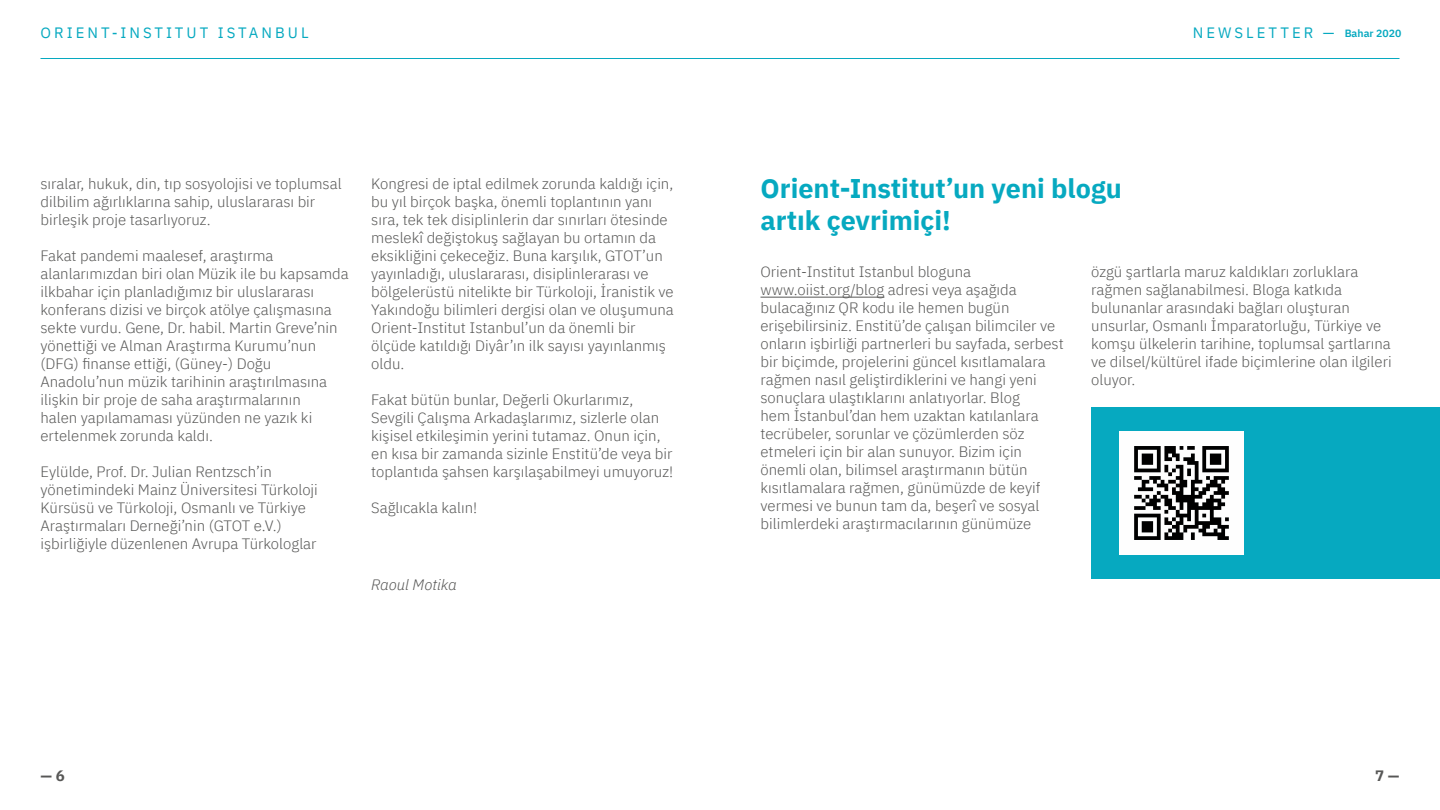
<style>
.page{position:relative;width:1440px;height:810px;background:#fff}
.page>*{position:absolute;margin:0;border:0;box-sizing:border-box;transform-origin:0 0}
.t1{font:700 27px/32.4px "IBM Plex Sans";color:#06a9c0}
.t2{font:300 15px/18px "IBM Plex Sans";color:#575756}
.t3{font:15px "IBM Plex Sans";letter-spacing:.2em;color:#06a9c0}
.t4{font:italic 300 15px "IBM Plex Sans";color:#575756}
.t5{font:700 15px "IBM Plex Sans";color:#575756}
.s1{font-weight:600;font-size:10.5px}
</style>
<div class="page">
<hr style="left:40px;top:58px;width:1360px;height:1px;background:#06a9c0">
<div style="left:1091px;top:407px;width:349px;height:172px;background:#06a9c0"></div>
<hr style="left:760px;top:297px;width:124px;height:1px;background:#575756">
<img style="left:1119px;top:431px;width:124px;height:124px">
<p class="t3" style="left:40px;top:21px;width:270px">ORIENT-INSTITUT ISTANBUL</p>
<p class="t3" style="left:1193px;top:21px;width:210px">NEWSLETTER — <span class="s1">Bahar 2020</span></p>
<p class="t2" style="left:40px;top:174px;width:303px">sıralar, hukuk, din, tıp sosyolojisi ve toplumsal dilbilim ağırlıklarına sahip, uluslararası bir birleşik proje tasarlıyoruz.</p>
<p class="t2" style="left:40px;top:246px;width:310px">Fakat pandemi maalesef, araştırma alanlarımızdan biri olan Müzik ile bu kapsamda ilkbahar için planladığımız bir uluslararası konferans dizisi ve birçok atölye çalışmasına sekte vurdu. Gene, Dr. habil. Martin Greve’nin yönettiği ve Alman Araştırma Kurumu’nun (DFG) finanse ettiği, (Güney-) Doğu Anadolu’nun müzik tarihinin araştırılmasına ilişkin bir proje de saha araştırmalarının<br>halen yapılamaması yüzünden ne yazık ki ertelenmek zorunda kaldı.</p>
<p class="t2" style="left:40px;top:462px;width:279px">Eylülde, Prof. Dr. Julian Rentzsch’in yönetimindeki Mainz Üniversitesi Türkoloji Kürsüsü ve Türkoloji, Osmanlı ve Türkiye Araştırmaları Derneği’nin (GTOT e.V.) işbirliğiyle düzenlenen Avrupa Türkologlar</p>
<p class="t2" style="left:371px;top:174px;width:304px">Kongresi de iptal edilmek zorunda kaldığı için, bu yıl birçok başka, önemli toplantının yanı sıra, tek tek disiplinlerin dar sınırları ötesinde meslekî değiştokuş sağlayan bu ortamın da eksikliğini çekeceğiz. Buna karşılık, GTOT’un yayınladığı, uluslararası, disiplinlerarası ve bölgelerüstü nitelikte bir Türkoloji, İranistik ve Yakındoğu bilimleri dergisi olan ve oluşumuna Orient-Institut Istanbul’un da önemli bir ölçüde katıldığı Diyâr’ın ilk sayısı yayınlanmış oldu.</p>
<p class="t2" style="left:371px;top:390px;width:303px">Fakat bütün bunlar, Değerli Okurlarımız, Sevgili Çalışma Arkadaşlarımız, sizlerle olan kişisel etkileşimin yerini tutamaz. Onun için, en kısa bir zamanda sizinle Enstitü’de veya bir toplantıda şahsen karşılaşabilmeyi umuyoruz!</p>
<p class="t2" style="left:371px;top:498px;width:108px">Sağlıcakla kalın!</p>
<p class="t4" style="left:371px;top:574px;width:87px">Raoul Motika</p>
<h1 class="t1" style="left:760px;top:170px;width:363px">Orient-Institut’un yeni blogu artık çevrimiçi!</h1>
<p class="t2" style="left:760px;top:262px;width:305px">Orient-Institut Istanbul bloguna www.oiist.org/blog adresi veya aşağıda bulacağınız QR kodu ile hemen bugün erişebilirsiniz. Enstitü’de çalışan bilimciler ve onların işbirliği partnerleri bu sayfada, serbest bir biçimde, projelerini güncel kısıtlamalara rağmen nasıl geliştirdiklerini ve hangi yeni sonuçlara ulaştıklarını anlatıyorlar. Blog<br>hem İstanbul’dan hem uzaktan katılanlara tecrübeler, sorunlar ve çözümlerden söz etmeleri için bir alan sunuyor. Bizim için önemli olan, bilimsel araştırmanın bütün kısıtlamalara rağmen, günümüzde de keyif vermesi ve bunun tam da, beşerî ve sosyal bilimlerdeki araştırmacılarının günümüze</p>
<p class="t2" style="left:1091px;top:262px;width:302px">özgü şartlarla maruz kaldıkları zorluklara rağmen sağlanabilmesi. Bloga katkıda bulunanlar arasındaki bağları oluşturan unsurlar, Osmanlı İmparatorluğu, Türkiye ve komşu ülkelerin tarihine, toplumsal şartlarına ve dilsel/kültürel ifade biçimlerine olan ilgileri oluyor.</p>
<p class="t5" style="left:40px;top:764px;width:26px">— 6</p>
<p class="t5" style="left:1375px;top:764px;width:26px">7 —</p>
</div>
